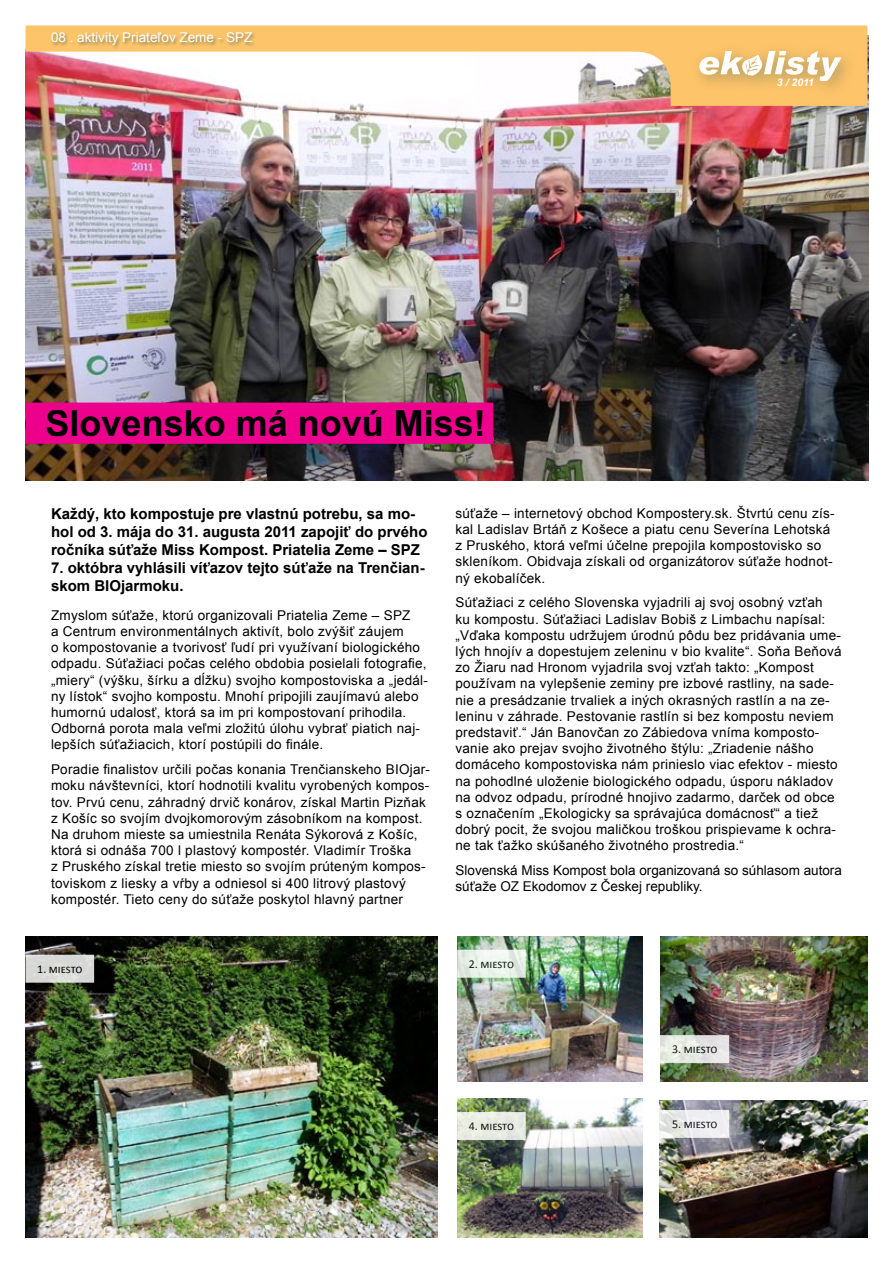
<style>
.page{position:relative;width:893px;height:1263px;background:#fff}
.page>*{position:absolute;margin:0;border:0;box-sizing:border-box;transform-origin:0 0}
.t1{font:700 36px "Arial";color:#000}
.t2{font:700 15px/18px "Arial";color:#000}
.t3{font:13.5px/16.2px "Arial";letter-spacing:.02em;color:#000}
.t4{font:13.5px/16.2px "Arial";color:#000}
.t5{font:13.5px "Arial";color:#fff}
.t6{font:12px "Calibri";letter-spacing:-.01em;color:#000}
.t7{font:italic 700 10.5px "Arial";color:#fff}
</style>
<div class="page">
<img style="left:26px;top:35px;width:843px;height:445px">
<img style="left:26px;top:26px;width:841px;height:80px">
<svg style="left:51px;top:32px;width:404px;height:36px"></svg>
<div style="left:689px;top:40px;width:177px;height:66px;background:#8c895f;opacity:.75"></div>
<svg style="left:699px;top:51px;width:143px;height:30px"></svg>
<img style="left:26px;top:937px;width:411px;height:300px">
<img style="left:660px;top:1101px;width:207px;height:136px">
<img style="left:457px;top:937px;width:185px;height:144px">
<img style="left:660px;top:937px;width:207px;height:144px">
<img style="left:457px;top:1099px;width:185px;height:138px">
<div style="left:29px;top:406px;width:460px;height:34px;background:#ec008c"></div>
<div style="left:26px;top:403px;width:467px;height:41px;border:8px solid #ec008c"></div>
<svg style="left:35px;top:964px;width:50px;height:10px"></svg>
<div style="left:26px;top:955px;width:68px;height:28px;border:8px solid #fff"></div>
<svg style="left:466px;top:959px;width:51px;height:10px"></svg>
<div style="left:457px;top:950px;width:69px;height:28px;border:8px solid #fff"></div>
<svg style="left:664px;top:1044px;width:56px;height:10px"></svg>
<div style="left:655px;top:1035px;width:74px;height:28px;border:8px solid #fff"></div>
<div style="left:461px;top:1116px;width:61px;height:20px;background:#e8ece2"></div>
<div style="left:457px;top:1112px;width:69px;height:28px;border:8px solid #fff"></div>
<svg style="left:661px;top:1119px;width:59px;height:10px"></svg>
<div style="left:652px;top:1110px;width:77px;height:28px;border:8px solid #fff"></div>
<p class="t5" style="left:51px;top:29px;width:203px">08 . aktivity Priateľov Zeme - SPZ</p>
<h1 class="t1" style="left:46px;top:400px;width:442px">Slovensko má novú Miss!</h1>
<p class="t7" style="left:777px;top:75px;width:39px">3 / 2011</p>
<p class="t2" style="left:51px;top:505px;width:378px">Každý, kto kompostuje pre vlastnú potrebu, sa mo&shy;hol od 3. mája do 31. augusta 2011 zapojiť do prvého ročníka súťaže Miss Kompost. Priatelia Zeme – SPZ</p>
<p class="t2" style="left:51px;top:559px;width:375px">7. októbra vyhlásili víťazov tejto súťaže na Trenčian&shy;skom BIOjarmoku.</p>
<p class="t3" style="left:51px;top:607px;width:379px">Zmyslom súťaže, ktorú organizovali Priatelia Zeme – SPZ<br>a Centrum environmentálnych aktivít, bolo zvýšiť záujem<br>o kompostovanie a tvorivosť ľudí pri využívaní biologického odpadu. Súťažiaci počas celého obdobia posielali fotografie, „miery“ (výšku, šírku a dĺžku) svojho kompostoviska a „jedál&shy;ny lístok“ svojho kompostu. Mnohí pripojili zaujímavú alebo humornú udalosť, ktorá sa im pri kompostovaní prihodila.<br>Odborná porota mala veľmi zložitú úlohu vybrať piatich naj&shy;lepších súťažiacich, ktorí postúpili do finále.</p>
<p class="t3" style="left:51px;top:761px;width:381px">Poradie finalistov určili počas konania Trenčianskeho BIOjar&shy;moku návštevníci, ktorí hodnotili kvalitu vyrobených kompos&shy;tov. Prvú cenu, záhradný drvič konárov, získal Martin Pizňak z Košíc so svojím dvojkomorovým zásobníkom na kompost.<br>Na druhom mieste sa umiestnila Renáta Sýkorová z Košíc, ktorá si odnáša 700 l plastový kompostér. Vladimír Troška<br>z Pruského získal tretie miesto so svojím prúteným kompos&shy;toviskom z liesky a vŕby a odniesol si 400 litrový plastový kompostér. Tieto ceny do súťaže poskytol hlavný partner</p>
<p class="t6" style="left:37px;top:961px;width:47px">1. miesto</p>
<p class="t3" style="left:455px;top:505px;width:381px">súťaže – internetový obchod Kompostery.sk. Štvrtú cenu zís&shy;kal Ladislav Brtáň z Košece a piatu cenu Severína Lehotská z Pruského, ktorá veľmi účelne prepojila kompostovisko so skleníkom. Obidvaja získali od organizátorov súťaže hodnot&shy;ný ekobalíček.</p>
<p class="t3" style="left:455px;top:595px;width:388px">Súťažiaci z celého Slovenska vyjadrili aj svoj osobný vzťah<br>ku kompostu. Súťažiaci Ladislav Bobiš z Limbachu napísal: „Vďaka kompostu udržujem úrodnú pôdu bez pridávania ume&shy;lých hnojív a dopestujem zeleninu v bio kvalite“. Soňa Beňová zo Žiaru nad Hronom vyjadrila svoj vzťah takto: „Kompost používam na vylepšenie zeminy pre izbové rastliny, na sade&shy;nie a presádzanie trvaliek a iných okrasných rastlín a na ze&shy;leninu v záhrade. Pestovanie rastlín si bez kompostu neviem predstaviť.“ Ján Banovčan zo Zábiedova vníma komposto&shy;vanie ako prejav svojho životného štýlu: „Zriadenie nášho domáceho kompostoviska nám prinieslo viac efektov - miesto na pohodlné uloženie biologického odpadu, úsporu nákladov na odvoz odpadu, prírodné hnojivo zadarmo, darček od obce s označením „Ekologicky sa správajúca domácnosť“ a tiež dobrý pocit, že svojou maličkou troškou prispievame k ochra&shy;ne tak ťažko skúšaného životného prostredia.“</p>
<p class="t4" style="left:455px;top:862px;width:388px">Slovenská Miss Kompost bola organizovaná so súhlasom autora súťaže OZ Ekodomov z Českej republiky.</p>
<p class="t6" style="left:469px;top:956px;width:47px">2. miesto</p>
<p class="t6" style="left:672px;top:1041px;width:47px">3. miesto</p>
<p class="t6" style="left:469px;top:1118px;width:47px">4. miesto</p>
<p class="t6" style="left:672px;top:1116px;width:47px">5. miesto</p>
</div>
